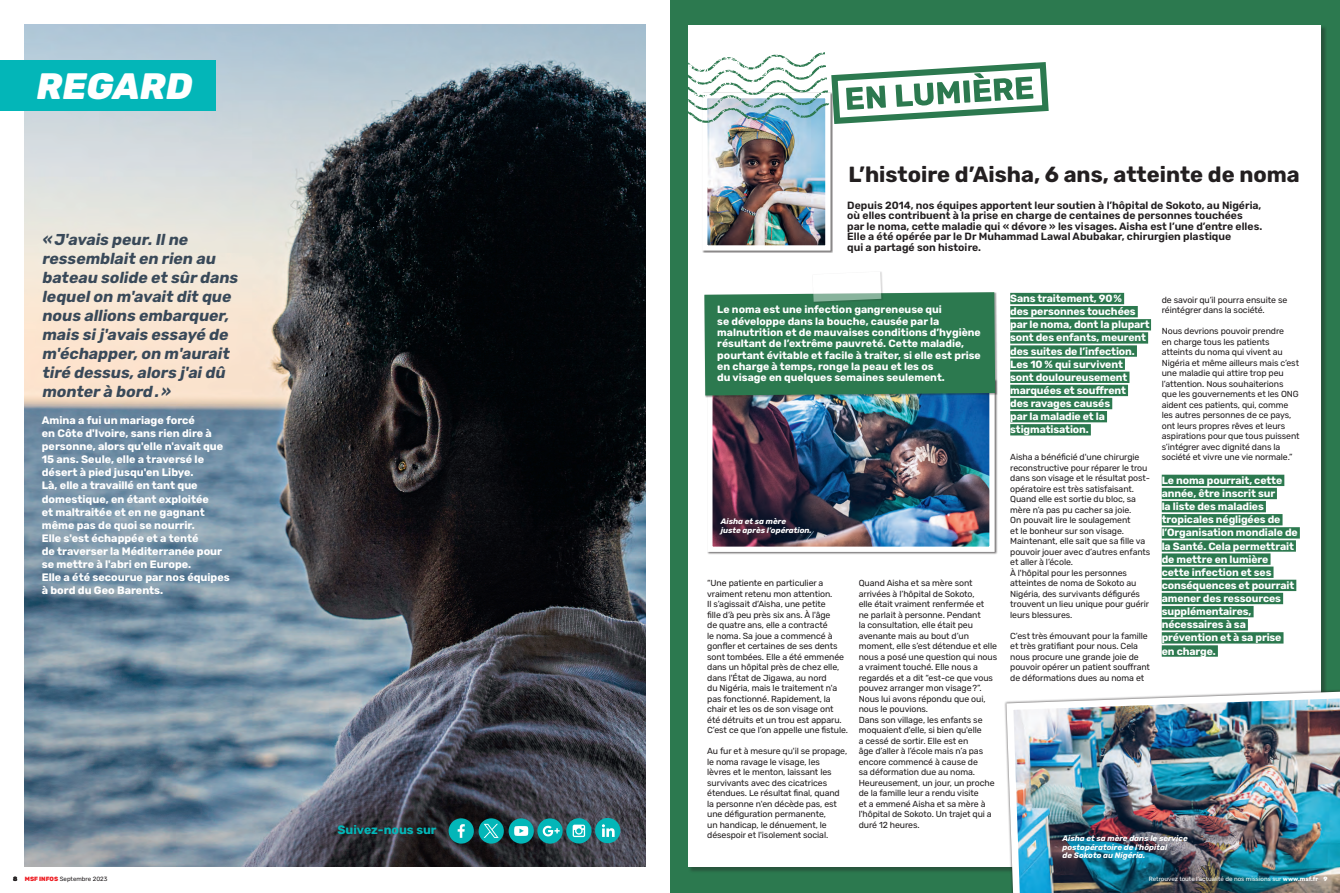
<style>
.page{position:relative;width:1340px;height:893px;background:#fff}
.page>*{position:absolute;margin:0;border:0;box-sizing:border-box;transform-origin:0 0}
.t1{font:italic 800 36.75px "Rubik";color:#fff}
.t2{font:700 21.88px "Rubik";color:#231f20}
.t3{font:italic 700 15.75px/18.9px "Rubik";color:#394959}
.t4{font:700 12.25px "Rubik";color:#03b6b8}
.t5{font:700 10.85px/13.1px "Rubik";color:#fff}
.t6{font:700 10.5px/13.1px "Rubik";letter-spacing:-.01em;color:#fff}
.t7{font:600 10.5px/10.5px "Rubik";color:#231f20}
.t8{font:8.75px/10.5px "Rubik";letter-spacing:-.01em;color:#231f20}
.t9{font:italic 700 7.88px/8.8px "Rubik";color:#fff}
.t10{font:6.12px "Rubik";color:#fff}
.t11{font:6.12px "Rubik";color:#231f20}
.t12{font:800 6.12px "Rubik";color:#231f20}
.t13{font:800 6.12px "Rubik";color:#fff}
.s1{font-weight:700}
.s2{font-weight:800;color:#ee1d23}
</style>
<div class="page">
<div style="left:670px;top:0;width:669px;height:893px;background:#2c794f"></div>
<div style="left:688px;top:25px;width:632px;height:421px;background:#fff"></div>
<div style="left:688px;top:445px;width:632px;height:422px;background:#fff"></div>
<div style="left:701px;top:92px;width:132px;height:161px;background:#231f20;opacity:.62"></div>
<img style="left:708px;top:127px;width:116px;height:118px">
<div style="left:702px;top:93px;width:128px;height:158px;border:5px solid #fff"></div>
<div style="left:1010px;top:293px;width:114px;height:11px;background:#2c794f"></div>
<div style="left:1010px;top:306px;width:127px;height:11px;background:#2c794f"></div>
<div style="left:1010px;top:319px;width:141px;height:11px;background:#2c794f"></div>
<div style="left:1010px;top:332px;width:138px;height:12px;background:#2c794f"></div>
<div style="left:1010px;top:345px;width:126px;height:12px;background:#2c794f"></div>
<div style="left:1010px;top:358px;width:114px;height:12px;background:#2c794f"></div>
<div style="left:1010px;top:372px;width:119px;height:11px;background:#2c794f"></div>
<div style="left:1010px;top:385px;width:118px;height:11px;background:#2c794f"></div>
<div style="left:1010px;top:398px;width:102px;height:11px;background:#2c794f"></div>
<div style="left:1010px;top:411px;width:97px;height:11px;background:#2c794f"></div>
<div style="left:1010px;top:424px;width:80px;height:11px;background:#2c794f"></div>
<div style="left:1161px;top:475px;width:123px;height:11px;background:#2c794f"></div>
<div style="left:1161px;top:488px;width:115px;height:11px;background:#2c794f"></div>
<div style="left:1161px;top:501px;width:104px;height:11px;background:#2c794f"></div>
<div style="left:1161px;top:514px;width:121px;height:11px;background:#2c794f"></div>
<div style="left:1161px;top:527px;width:138px;height:12px;background:#2c794f"></div>
<div style="left:1161px;top:540px;width:134px;height:12px;background:#2c794f"></div>
<div style="left:1161px;top:553px;width:109px;height:12px;background:#2c794f"></div>
<div style="left:1161px;top:567px;width:112px;height:11px;background:#2c794f"></div>
<div style="left:1161px;top:580px;width:135px;height:11px;background:#2c794f"></div>
<div style="left:1161px;top:593px;width:122px;height:11px;background:#2c794f"></div>
<div style="left:1161px;top:606px;width:92px;height:11px;background:#2c794f"></div>
<div style="left:1161px;top:619px;width:86px;height:11px;background:#2c794f"></div>
<div style="left:1161px;top:632px;width:122px;height:12px;background:#2c794f"></div>
<div style="left:1161px;top:645px;width:56px;height:12px;background:#2c794f"></div>
<img style="left:25px;top:25px;width:620px;height:842px">
<div style="left:448px;top:818px;width:26px;height:26px;background:#03b6b8;border-radius:50%"></div>
<svg style="left:457px;top:824px;width:8px;height:14px"></svg>
<svg style="left:478px;top:818px;width:26px;height:26px"></svg>
<div style="left:537px;top:818px;width:25px;height:26px;background:#03b6b8;border-radius:50%"></div>
<svg style="left:542px;top:826px;width:17px;height:10px"></svg>
<div style="left:595px;top:818px;width:25px;height:25px;background:#03b6b8;border-radius:50%"></div>
<svg style="left:602px;top:824px;width:12px;height:13px"></svg>
<div style="left:566px;top:818px;width:25px;height:25px;background:#03b6b8;border-radius:50%"></div>
<svg style="left:572px;top:825px;width:13px;height:12px"></svg>
<div style="left:508px;top:818px;width:26px;height:26px;background:#03b6b8;border-radius:50%"></div>
<svg style="left:514px;top:826px;width:14px;height:10px"></svg>
<div style="left:0;top:60px;width:216px;height:50px;background:#03b6b8"></div>
<div style="left:706px;top:379px;width:291px;height:176px;background:#231f20;opacity:.62"></div>
<img style="left:713px;top:397px;width:275px;height:149px">
<div style="left:707px;top:380px;width:287px;height:172px;border:5px solid #fff"></div>
<div style="left:704px;top:292px;width:293px;height:105px;background:#231f20;opacity:.4"></div>
<img style="left:1003px;top:687px;width:336px;height:206px">
<svg style="left:704px;top:272px;width:291px;height:123px"></svg>
<svg style="left:688px;top:52px;width:361px;height:75px"></svg>
<svg style="left:483px;top:824px;width:15px;height:14px"></svg>
<p class="t1" style="left:35px;top:65px;width:165px">REGARD</p>
<p class="t3" style="left:42px;top:231px;width:201px">«J'avais peur.Ilne ressemblait en rien au bateau solide et sûrdans lequelon m'avait dit que nous allions embarquer, mais sij 'avais essayé de m'échapper,on m'aurait tiré dessus,alors j 'aidû monterà bord.»</p>
<p class="t5" style="left:42px;top:414px;width:189px">Amina a fui un mariage forcé<br>en Côte d'Ivoire, sans rien dire à personne, alors qu'elle n'avait que<br>15 ans. Seule, elle a traversé le désert à pied jusqu'en Libye.<br>Là, elle a travaillé en tant que domestique, en étant exploitée<br>et maltraitée et en ne gagnant même pas de quoi se nourrir.<br>Elle s'est échappée et a tenté<br>de traverser la Méditerranée pour se mettre à l'abri en Europe.<br>Elle a été secourue par nos équipes à bord du Geo Barents.</p>
<p class="t4" style="left:337px;top:823px;width:101px">Suivez-nous sur</p>
<p class="t2" style="left:848px;top:162px;width:453px">L’histoire d’Aisha, 6 ans, atteinte de noma</p>
<p class="t7" style="left:847px;top:200px;width:416px">Depuis 2014, nos équipes apportent leur soutien à l’hôpital de Sokoto, au Nigéria, où elles contribuent à la prise en charge de centaines de personnes touchées par le noma, cette maladie qui « dévore » les visages. Aisha est l’une d’entre elles.<br>Elle a été opérée par le Dr Muhammad Lawal Abubakar, chirurgien plastique<br>qui a partagé son histoire.</p>
<p class="t6" style="left:717px;top:304px;width:265px;line-height:11.4px">Le noma est une infection gangreneuse qui<br>se développe dans la bouche, causée par la malnutrition et de mauvaises conditions d’hygiène résultant de l’extrême pauvreté. Cette maladie, pourtant évitable et facile à traiter, si elle est prise en charge à temps, ronge la peau et les os<br>du visage en quelques semaines seulement.</p>
<p class="t9" style="left:721px;top:518px;width:92px">Aisha et sa mère<br>juste après l’opération.</p>
<p class="t8" style="left:707px;top:578px;width:142px">“Une patiente en particulier a vraiment retenu mon attention.<br>Il s’agissait d’Aisha, une petite<br>fille d’à peu près six ans. À l'âge<br>de quatre ans, elle a contracté<br>le noma. Sa joue a commencé à gonfler et certaines de ses dents sont tombées. Elle a été emmenée dans un hôpital près de chez elle, dans l'État de Jigawa, au nord<br>du Nigéria, mais le traitement n'a pas fonctionné. Rapidement, la chair et les os de son visage ont été détruits et un trou est apparu.<br>C’est ce que l’on appelle une fistule.</p>
<p class="t8" style="left:707px;top:746px;width:142px">Au fur et à mesure qu'il se propage, le noma ravage le visage, les<br>lèvres et le menton, laissant les survivants avec des cicatrices étendues. Le résultat final, quand la personne n'en décède pas, est une défiguration permanente,<br>un handicap, le dénuement, le désespoir et l'isolement social.</p>
<p class="t8" style="left:858px;top:578px;width:140px">Quand Aisha et sa mère sont arrivées à l’hôpital de Sokoto,<br>elle était vraiment renfermée et<br>ne parlait à personne. Pendant<br>la consultation, elle était peu avenante mais au bout d’un moment, elle s’est détendue et elle nous a posé une question qui nous a vraiment touché. Elle nous a regardés et a dit “est-ce que vous pouvez arranger mon visage?”.<br>Nous lui avons répondu que oui, nous le pouvions.</p>
<p class="t8" style="left:858px;top:715px;width:137px">Dans son village, les enfants se moquaient d'elle, si bien qu'elle<br>a cessé de sortir. Elle est en<br>âge d’aller à l’école mais n’a pas encore commencé à cause de<br>sa déformation due au noma.<br>Heureusement, un jour, un proche de la famille leur a rendu visite<br>et a emmené Aisha et sa mère à l'hôpital de Sokoto. Un trajet qui a duré 12 heures.</p>
<p class="t6" style="left:1010px;top:292px;width:141px">Sans traitement, 90%<br>des personnes touchées par le noma, dont la plupart sont des enfants, meurent des suites de l’infection.<br>Les 10 % qui survivent<br>sont douloureusement marquées et souffrent<br>des ravages causés<br>par la maladie et la stigmatisation.</p>
<p class="t8" style="left:1010px;top:452px;width:142px">Aisha a bénéficié d'une chirurgie reconstructive pour réparer le trou dans son visage et le résultat post&shy;opératoire est très satisfaisant.<br>Quand elle est sortie du bloc, sa mère n’a pas pu cacher sa joie.<br>On pouvait lire le soulagement<br>et le bonheur sur son visage.<br>Maintenant, elle sait que sa fille va pouvoir jouer avec d’autres enfants et aller à l’école.</p>
<p class="t8" style="left:1010px;top:568px;width:140px">À l'hôpital pour les personnes atteintes de noma de Sokoto au<br>Nigéria, des survivants défigurés trouvent un lieu unique pour guérir leurs blessures.</p>
<p class="t8" style="left:1010px;top:631px;width:141px">C’est très émouvant pour la famille et très gratifiant pour nous. Cela nous procure une grande joie de pouvoir opérer un patient souffrant de déformations dues au noma et</p>
<p class="t8" style="left:1161px;top:295px;width:127px">de savoir qu’il pourra ensuite se réintégrer dans la société.</p>
<p class="t8" style="left:1161px;top:326px;width:139px">Nous devrions pouvoir prendre<br>en charge tous les patients atteints du noma qui vivent au<br>Nigéria et même ailleurs mais c’est une maladie qui attire trop peu l’attention. Nous souhaiterions que les gouvernements et les ONG aident ces patients, qui, comme les autres personnes de ce pays, ont leurs propres rêves et leurs aspirations pour que tous puissent s’intégrer avec dignité dans la société et vivre une vie normale.”</p>
<p class="t6" style="left:1161px;top:474px;width:138px">Le noma pourrait, cette année, être inscrit sur<br>la liste des maladies tropicales négligées de l’Organisation mondiale de la Santé. Cela permettrait de mettre en lumière cette infection et ses conséquences et pourrait amener des ressources supplémentaires, nécessaires à sa prévention et à sa prise<br>en charge.</p>
<p class="t9" style="left:1062px;top:834px;width:127px">Aisha et sa mère dans le service postopératoire de l'hôpital<br>de Sokoto au Nigéria.</p>
<p class="t12" style="left:13px;top:876px;width:6px">8</p>
<p class="t10" style="left:1148px;top:876px;width:171px">Retrouvez toute l’actualité de nos missions sur <span class="s1">www.msf.fr</span></p>
<p class="t13" style="left:1323px;top:876px;width:6px">9</p>
<p class="t11" style="left:25px;top:876px;width:84px"><span class="s2">MSF INFOS</span> Septembre 2023</p>
</div>
